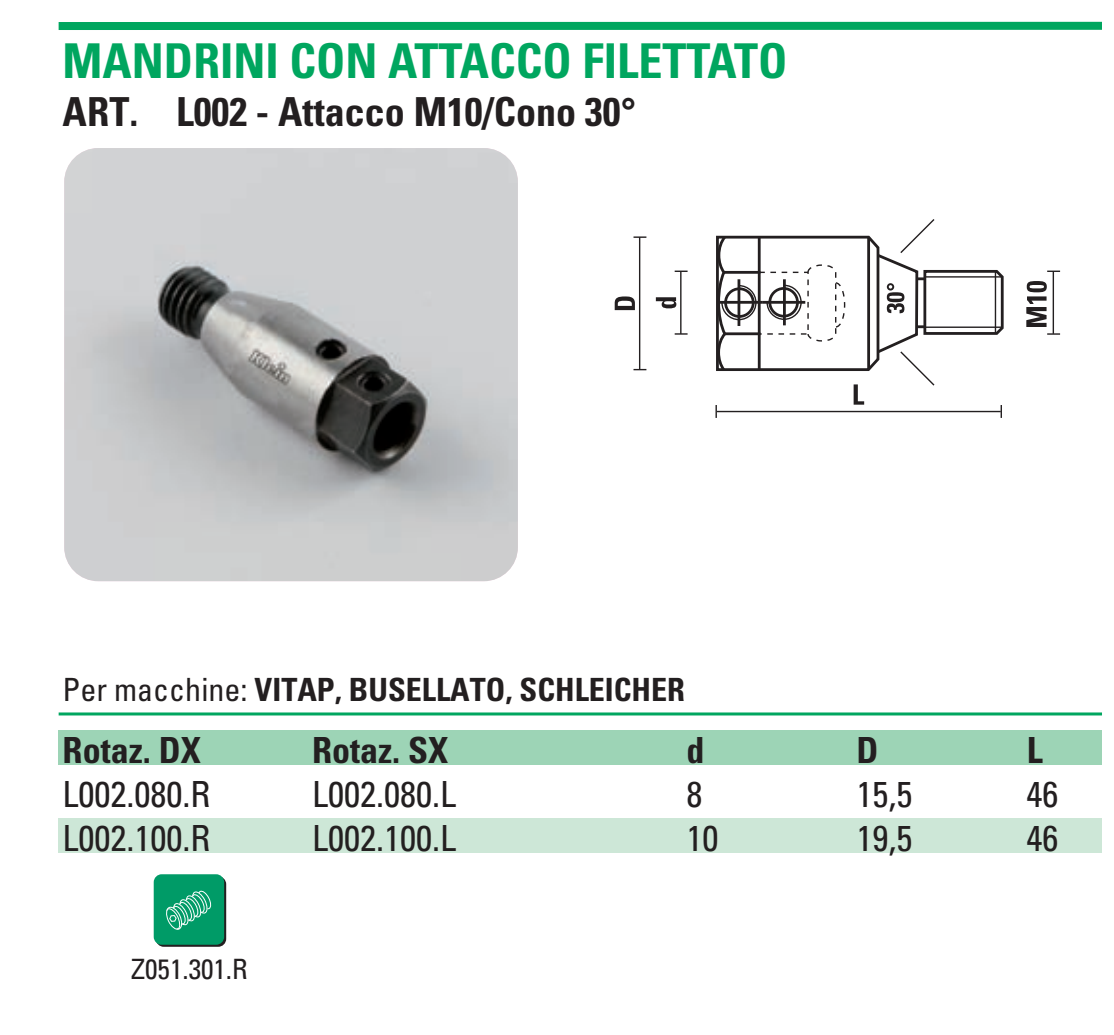
<style>
.page{position:relative;width:1114px;height:1035px;background:#fff}
.page>*{position:absolute;margin:0;border:0;box-sizing:border-box;transform-origin:0 0}
.t1{font:700 condensed 48px "Univers";color:#00a65f}
.t2{font:700 condensed 40px "Univers";color:#231f20}
.t3{font:condensed 36px "Univers";color:#231f20}
.t4{font:700 condensed 36px "Univers";color:#231f20}
.t5{font:700 condensed 32px "Univers";color:#231f20}
.t6{font:condensed 28px "Univers";color:#231f20}
.s1{font-weight:400}
</style>
<div class="page">
<div style="left:59px;top:22px;width:1043px;height:8px;background:#00a65f"></div>
<hr style="left:59px;top:712px;width:1043px;height:3px;background:#00a65f">
<hr style="left:1052px;top:271px;width:2px;height:63px;background:#231f20">
<svg style="left:1026px;top:296px;width:20px;height:31px"></svg>
<svg style="left:1027px;top:281px;width:20px;height:11px"></svg>
<hr style="left:1029px;top:285px;width:15px;height:3px;background:#231f20;border-radius:50%">
<svg style="left:1047px;top:270px;width:13px;height:2px"></svg>
<svg style="left:1047px;top:333px;width:13px;height:2px"></svg>
<hr style="left:639px;top:237px;width:1px;height:132px;background:#231f20">
<svg style="left:615px;top:296px;width:20px;height:14px"></svg>
<svg style="left:633px;top:236px;width:13px;height:2px"></svg>
<svg style="left:633px;top:369px;width:13px;height:1px"></svg>
<hr style="left:680px;top:271px;width:1px;height:63px;background:#231f20">
<svg style="left:656px;top:297px;width:20px;height:11px"></svg>
<svg style="left:675px;top:270px;width:12px;height:2px"></svg>
<svg style="left:715px;top:219px;width:289px;height:199px"></svg>
<img style="left:64px;top:148px;width:454px;height:433px;border-radius:34px">
<div style="left:59px;top:730px;width:1043px;height:34px;background:#9dd4b6"></div>
<div style="left:59px;top:818px;width:1043px;height:34px;background:#cde7d7"></div>
<hr style="left:59px;top:1034px;width:1043px;height:1px;background:#00a65f">
<div style="left:156px;top:876px;width:70px;height:70px;border:2px solid #231f20;border-radius:7px"></div>
<div style="left:155px;top:875px;width:68px;height:68px;background:#009b67;border-radius:7px"></div>
<div style="left:154px;top:874px;width:70px;height:70px;border:2px solid #009b67;border-radius:7px"></div>
<svg style="left:166px;top:890px;width:46px;height:40px"></svg>
<h1 class="t1" style="left:63px;top:44px;width:726px">MANDRINI CON ATTACCO FILETTATO</h1>
<p class="t2" style="left:63px;top:97px;width:575px">ART. L002 - Attacco M10/Cono 30°</p>
<p class="t5" style="left:63px;top:677px;width:624px"><span class="s1">Per macchine:</span> VITAP, BUSELLATO, SCHLEICHER</p>
<p class="t4" style="left:63px;top:736px;width:140px">Rotaz. DX</p>
<p class="t4" style="left:312px;top:736px;width:138px">Rotaz. SX</p>
<p class="t4" style="left:686px;top:736px;width:19px">d</p>
<p class="t4" style="left:856px;top:736px;width:23px">D</p>
<p class="t4" style="left:1026px;top:736px;width:17px">L</p>
<p class="t3" style="left:63px;top:780px;width:149px">L002.080.R</p>
<p class="t3" style="left:312px;top:780px;width:145px">L002.080.L</p>
<p class="t3" style="left:686px;top:780px;width:17px">8</p>
<p class="t3" style="left:856px;top:780px;width:57px">15,5</p>
<p class="t3" style="left:1026px;top:780px;width:33px">46</p>
<p class="t3" style="left:63px;top:824px;width:149px">L002.100.R</p>
<p class="t3" style="left:312px;top:824px;width:145px">L002.100.L</p>
<p class="t3" style="left:686px;top:824px;width:33px">10</p>
<p class="t3" style="left:856px;top:824px;width:57px">19,5</p>
<p class="t3" style="left:1026px;top:824px;width:33px">46</p>
<p class="t6" style="left:131px;top:958px;width:118px">Z051.301.R</p>
</div>
